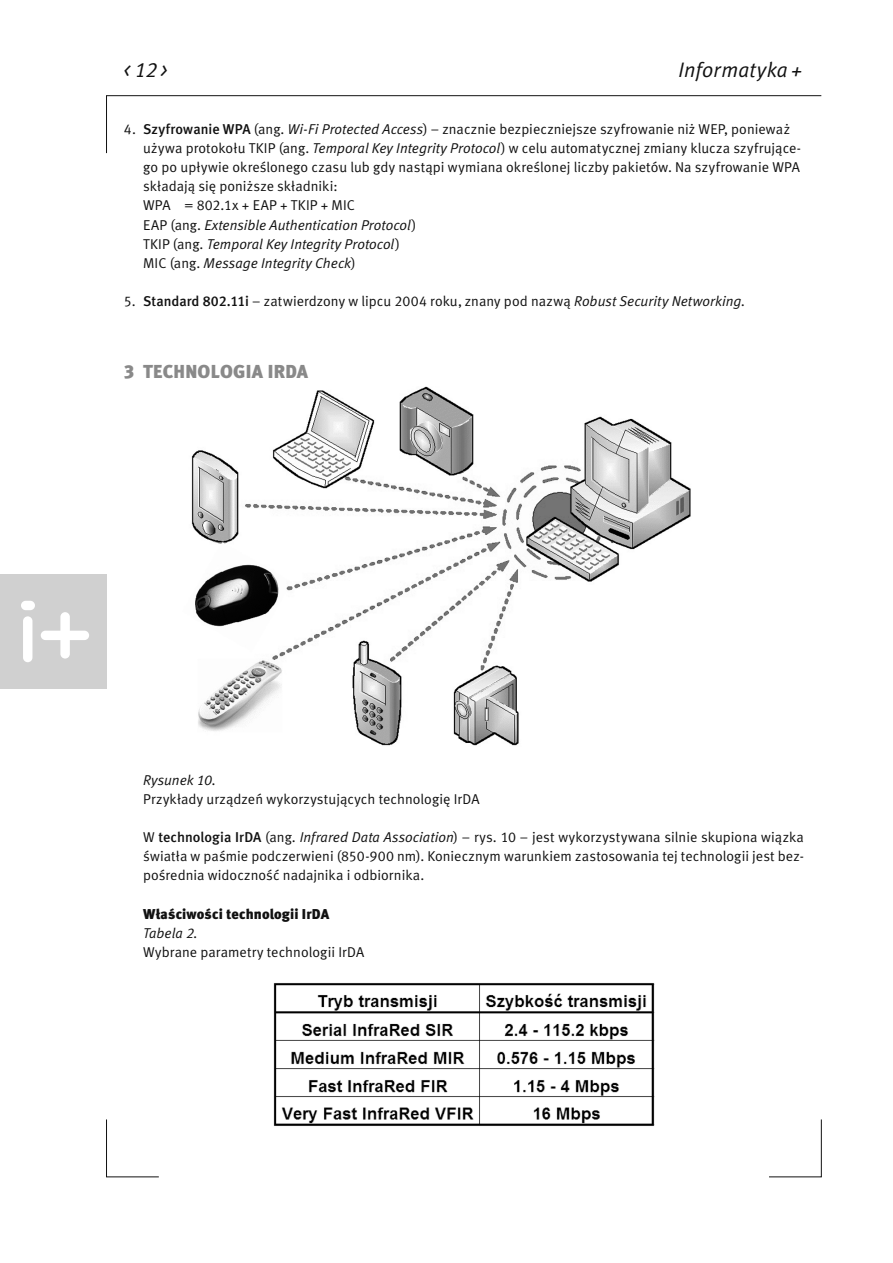
<style>
.page{position:relative;width:893px;height:1263px;background:#fff}
.page>*{position:absolute;margin:0;border:0;box-sizing:border-box;transform-origin:0 0}
.t1{font:italic 21px "Meta Normal CELF";letter-spacing:.015em;color:#111}
.t2{font:18.75px "Meta Black CELF";letter-spacing:.015em;color:#898989}
.t3{font:14.25px/19.2px "Meta Normal CELF";letter-spacing:.005em;color:#111}
.s1{font-family:"Meta Medium CELF"}
.s2{font-style:italic}
.s3{font-family:"Meta Black CELF"}
</style>
<div class="page">
<svg style="left:106px;top:95px;width:716px;height:59px"></svg>
<svg style="left:106px;top:1119px;width:53px;height:58px"></svg>
<svg style="left:769px;top:1119px;width:53px;height:58px"></svg>
<div style="left:0;top:574px;width:107px;height:115px;background:#d0d0d0"></div>
<div style="left:23px;top:616px;width:9px;height:46px;background:#fff;border-radius:5px"></div>
<div style="left:21px;top:601px;width:14px;height:9px;background:#fff;border-radius:5px"></div>
<svg style="left:41px;top:612px;width:48px;height:46px"></svg>
<img style="left:191px;top:387px;width:500px;height:359px">
<img style="left:273px;top:983px;width:382px;height:143px">
<p class="t1" style="left:124px;top:61px;width:45px">&lt; 12 &gt;</p>
<p class="t1" style="left:678px;top:61px;width:125px">Informatyka +</p>
<p class="t3" style="left:143px;top:120px;width:659px;text-indent:-19px">4. <span class="s1">Szyfrowanie WPA</span> (ang. <span class="s2">Wi-Fi Protected Access</span>) – znacznie bezpieczniejsze szyfrowanie niż WEP, ponieważ używa protokołu TKIP (ang. <span class="s2">Temporal Key Integrity Protocol</span>) w celu automatycznej zmiany klucza szyfrujące&shy;go po upływie określonego czasu lub gdy nastąpi wymiana określonej liczby pakietów. Na szyfrowanie WPA składają się poniższe składniki:<br>WPA = 802.1x + EAP + TKIP + MIC<br>EAP (ang. <span class="s2">Extensible Authentication Protocol</span>)<br>TKIP (ang. <span class="s2">Temporal Key Integrity Protocol</span>)<br>MIC (ang. <span class="s2">Message Integrity Check</span>)</p>
<p class="t3" style="left:124px;top:293px;width:623px">5. <span class="s1">Standard 802.11i</span> – zatwierdzony w lipcu 2004 roku, znany pod nazwą <span class="s2">Robust Security Networking.</span></p>
<p class="t2" style="left:124px;top:365px;width:186px">3 TECHNOLOGIA IRDA</p>
<p class="t3" style="left:143px;top:771px;width:338px"><span class="s2">Rysunek 10.<br></span>Przykłady urządzeń wykorzystujących technologię IrDA</p>
<p class="t3" style="left:143px;top:828px;width:662px;text-align:justify">W <span class="s1">technologia IrDA</span> (ang. <span class="s2">Infrared Data Association</span>) – rys. 10 – jest wykorzystywana silnie skupiona wiązka światła w paśmie podczerwieni (850-900 nm). Koniecznym warunkiem zastosowania tej technologii jest bez&shy;pośrednia widoczność nadajnika i odbiornika.</p>
<p class="t3" style="left:143px;top:905px;width:223px"><span class="s3">Właściwości technologii IrDA<br></span><span class="s2">Tabela 2.<br></span>Wybrane parametry technologii IrDA</p>
</div>
